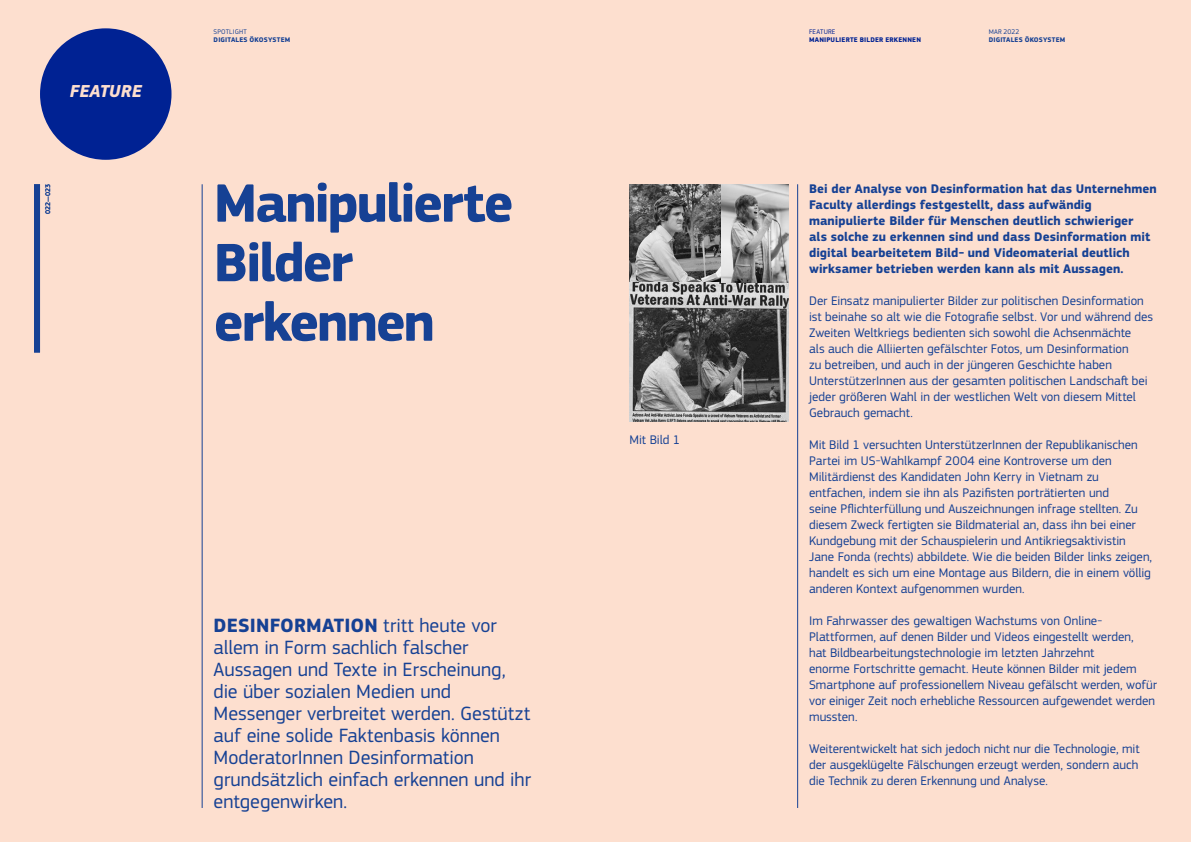
<style>
.page{position:relative;width:1191px;height:842px;background:#fddfcf}
.page>*{position:absolute;margin:0;border:0;box-sizing:border-box;transform-origin:0 0}
.t1{font:700 56px/59.5px "EC Square Sans Pro";letter-spacing:-.04em;color:#164194}
.t2{font:20px/22px "EC Square Sans Pro";color:#164194}
.t3{font:italic 700 18px "EC Square Sans Pro";color:#fddfcf}
.t4{font:13px/16px "EC Square Sans Pro";color:#164194}
.t5{font:700 13px/16px "EC Square Sans Pro";letter-spacing:.005em;color:#164194}
.t6{font:700 7px "EC Square Sans Pro";letter-spacing:.025em;color:#164194}
.t7{font:700 7px "EC Square Sans Pro";letter-spacing:.03em;color:#002293}
.t8{font:7px "EC Square Sans Pro";letter-spacing:.02em;color:#164194}
.t9{font:7px "EC Square Sans Pro";letter-spacing:.025em;color:#002293}
.t10{font:500 7px "EC Square Sans Pro";letter-spacing:-.005em;color:#164194}
.s1{font-weight:700}
</style>
<div class="page">
<hr style="left:202px;top:184px;width:1px;height:624px;background:#164194">
<hr style="left:797px;top:184px;width:1px;height:624px;background:#164194">
<div style="left:40px;top:28px;width:131px;height:132px;background:#002293;border-radius:50%"></div>
<div style="left:34px;top:184px;width:6px;height:168px;background:#164194"></div>
<img style="left:629px;top:184px;width:159px;height:238px">
<h3 class="t3" style="left:70px;top:80px;width:73px">FEATURE</h3>
<p class="t10" style="left:44px;top:214px;width:31px;rotate:-90deg">022—023</p>
<p class="t8" style="left:214px;top:27px;width:35px">SPOTLIGHT</p>
<p class="t6" style="left:214px;top:35px;width:78px">DIGITALES ÖKOSYSTEM</p>
<h1 class="t1" style="left:214px;top:175px;width:301px">Manipulierte<br>Bilder erkennen</h1>
<p class="t2" style="left:214px;top:614px;width:319px"><span class="s1">DESINFORMATION</span> tritt heute vor allem in Form sachlich falscher<br>Aussagen und Texte in Erscheinung, die über sozialen Medien und<br>Messenger verbreitet werden. Gestützt auf eine solide Faktenbasis können<br>ModeratorInnen Desinformation grundsätzlich einfach erkennen und ihr entgegenwirken.</p>
<p class="t4" style="left:629px;top:432px;width:52px">Mit Bild 1</p>
<p class="t9" style="left:809px;top:27px;width:28px">FEATURE</p>
<p class="t7" style="left:809px;top:35px;width:113px">MANIPULIERTE BILDER ERKENNEN</p>
<p class="t8" style="left:988px;top:27px;width:32px">MAR 2022</p>
<p class="t6" style="left:988px;top:35px;width:78px">DIGITALES ÖKOSYSTEM</p>
<p class="t5" style="left:809px;top:181px;width:349px">Bei der Analyse von Desinformation hat das Unternehmen Faculty allerdings festgestellt, dass aufwändig manipulierte Bilder für Menschen deutlich schwieriger<br>als solche zu erkennen sind und dass Desinformation mit digital bearbeitetem Bild- und Videomaterial deutlich wirksamer betrieben werden kann als mit Aussagen.</p>
<p class="t4" style="left:809px;top:293px;width:346px">Der Einsatz manipulierter Bilder zur politischen Desinformation ist beinahe so alt wie die Fotografie selbst. Vor und während des Zweiten Weltkriegs bedienten sich sowohl die Achsenmächte<br>als auch die Alliierten gefälschter Fotos, um Desinformation<br>zu betreiben, und auch in der jüngeren Geschichte haben UnterstützerInnen aus der gesamten politischen Landschaft bei jeder größeren Wahl in der westlichen Welt von diesem Mittel Gebrauch gemacht.</p>
<p class="t4" style="left:809px;top:437px;width:344px">Mit Bild 1 versuchten UnterstützerInnen der Republikanischen Partei im US-Wahlkampf 2004 eine Kontroverse um den Militärdienst des Kandidaten John Kerry in Vietnam zu entfachen, indem sie ihn als Pazifisten porträtierten und<br>seine Pflichterfüllung und Auszeichnungen infrage stellten. Zu diesem Zweck fertigten sie Bildmaterial an, dass ihn bei einer Kundgebung mit der Schauspielerin und Antikriegsaktivistin Jane Fonda (rechts) abbildete. Wie die beiden Bilder links zeigen, handelt es sich um eine Montage aus Bildern, die in einem völlig anderen Kontext aufgenommen wurden.</p>
<p class="t4" style="left:809px;top:613px;width:349px">Im Fahrwasser des gewaltigen Wachstums von Online-Plattformen, auf denen Bilder und Videos eingestellt werden,<br>hat Bildbearbeitungstechnologie im letzten Jahrzehnt<br>enorme Fortschritte gemacht. Heute können Bilder mit jedem Smartphone auf professionellem Niveau gefälscht werden, wofür vor einiger Zeit noch erhebliche Ressourcen aufgewendet werden mussten.</p>
<p class="t4" style="left:809px;top:741px;width:332px;text-align:justify">Weiterentwickelt hat sich jedoch nicht nur die Technologie, mit der ausgeklügelte Fälschungen erzeugt werden, sondern auch die Technik zu deren Erkennung und Analyse.</p>
</div>
